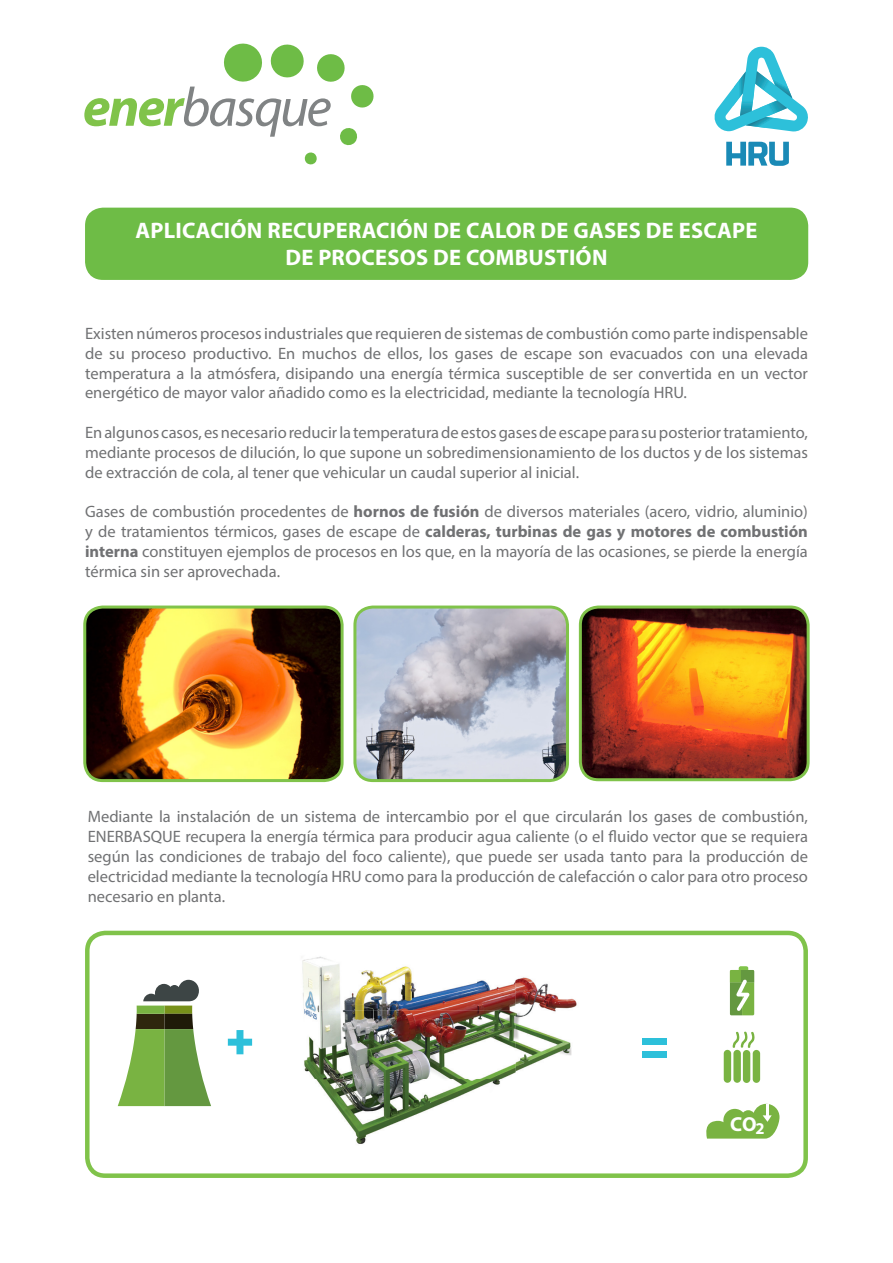
<style>
.page{position:relative;width:893px;height:1263px;background:#fff}
.page>*{position:absolute;margin:0;border:0;box-sizing:border-box;transform-origin:0 0}
.t1{font:700 22.5px "Myriad Pro";letter-spacing:.01em;color:#fff}
.t2{font:700 20.25px "Myriad Pro";color:#fff}
.t3{font:16.5px/19.8px "Myriad Pro";color:#707173;text-align:justify}
.s1{font-weight:700}
</style>
<div class="page">
<div style="left:85px;top:208px;width:723px;height:72px;background:#6ebc46;border-radius:18px"></div>
<img style="left:87px;top:609px;width:253px;height:169px">
<div style="left:83px;top:605px;width:261px;height:177px;border:3px solid #80c34a;border-radius:18px"></div>
<img style="left:357px;top:609px;width:210px;height:169px">
<div style="left:353px;top:605px;width:216px;height:177px;border:3px solid #80c34a;border-radius:18px"></div>
<img style="left:580px;top:609px;width:226px;height:171px">
<div style="left:579px;top:605px;width:231px;height:176px;border:3px solid #80c34a;border-radius:18px"></div>
<svg style="left:118px;top:980px;width:93px;height:126px"></svg>
<svg style="left:228px;top:1030px;width:24px;height:24px"></svg>
<div style="left:643px;top:1038px;width:24px;height:7px;background:#2dc0da"></div>
<div style="left:643px;top:1051px;width:24px;height:7px;background:#2dc0da"></div>
<svg style="left:706px;top:1104px;width:73px;height:34px"></svg>
<div style="left:724px;top:1050px;width:7px;height:33px;background:#79b342;border-radius:4px"></div>
<div style="left:733px;top:1050px;width:8px;height:33px;background:#79b342;border-radius:4px"></div>
<div style="left:743px;top:1050px;width:7px;height:33px;background:#79b342;border-radius:4px"></div>
<div style="left:753px;top:1050px;width:7px;height:33px;background:#79b342;border-radius:4px"></div>
<svg style="left:733px;top:1031px;width:22px;height:17px"></svg>
<svg style="left:304px;top:152px;width:13px;height:13px"></svg>
<svg style="left:84px;top:43px;width:290px;height:103px"></svg>
<svg style="left:730px;top:966px;width:24px;height:49px"></svg>
<svg style="left:714px;top:46px;width:94px;height:86px"></svg>
<svg style="left:726px;top:142px;width:63px;height:24px"></svg>
<img style="left:302px;top:956px;width:213px;height:123px">
<img style="left:515px;top:977px;width:62px;height:96px">
<img style="left:316px;top:1079px;width:185px;height:65px">
<div style="left:85px;top:931px;width:723px;height:247px;border:4px solid #80c34a;border-radius:18px"></div>
<p class="t1" style="left:135px;top:216px;width:624px">APLICACIÓN RECUPERACIÓN DE CALOR DE GASES DE ESCAPE</p>
<p class="t1" style="left:285px;top:243px;width:324px">DE PROCESOS DE COMBUSTIÓN</p>
<p class="t3" style="left:85px;top:323px;width:724px">Existen números procesos industriales que requieren de sistemas de combustión como parte indispensable de su proceso productivo. En muchos de ellos, los gases de escape son evacuados con una elevada temperatura a la atmósfera, disipando una energía térmica susceptible de ser convertida en un vector energético de mayor valor añadido como es la electricidad, mediante la tecnología HRU.</p>
<p class="t3" style="left:85px;top:422px;width:724px">En algunos casos, es necesario reducir la temperatura de estos gases de escape para su posterior tratamiento, mediante procesos de dilución, lo que supone un sobredimensionamiento de los ductos y de los sistemas de extracción de cola, al tener que vehicular un caudal superior al inicial.</p>
<p class="t3" style="left:85px;top:502px;width:724px">Gases de combustión procedentes de <span class="s1">hornos de fusión</span> de diversos materiales (acero, vidrio, aluminio) y de tratamientos térmicos, gases de escape de <span class="s1">calderas, turbinas de gas y motores de combustión interna</span> constituyen ejemplos de procesos en los que, en la mayoría de las ocasiones, se pierde la energía térmica sin ser aprovechada.</p>
<p class="t3" style="left:88px;top:807px;width:722px">Mediante la instalación de un sistema de intercambio por el que circularán los gases de combustión, ENERBASQUE recupera la energía térmica para producir agua caliente (o el fluido vector que se requiera según las condiciones de trabajo del foco caliente), que puede ser usada tanto para la producción de electricidad mediante la tecnología HRU como para la producción de calefacción o calor para otro proceso necesario en planta.</p>
<p class="t2" style="left:730px;top:1112px;width:36px">CO<sub>2</sub></p>
</div>
